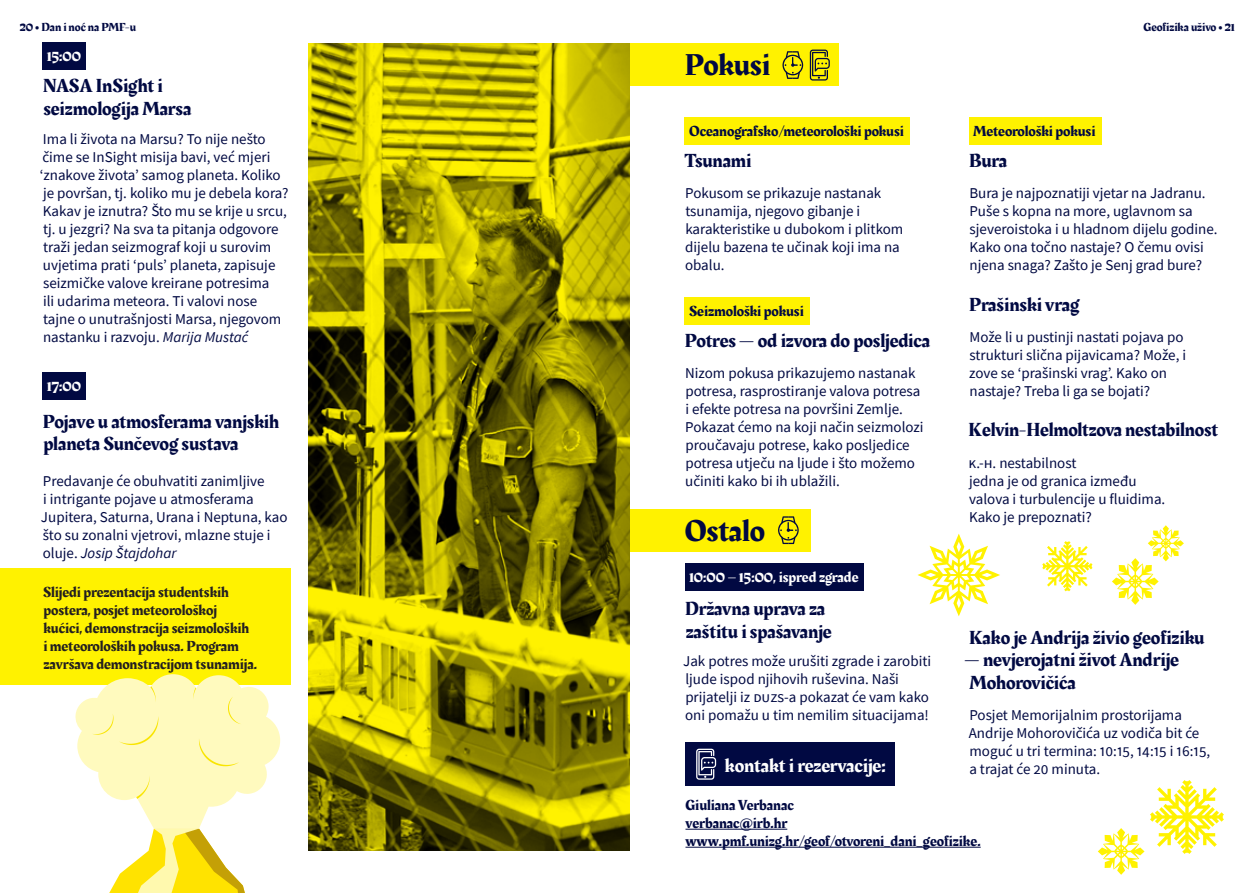
<style>
.page{position:relative;width:1259px;height:893px;background:#fff}
.page>*{position:absolute;margin:0;border:0;box-sizing:border-box;transform-origin:0 0}
.t1{font:31.05px "Rakkas";color:#010942}
.t2{font:19.5px/22.5px "Rakkas";color:#010942}
.t3{font:19.5px "Rakkas";color:#fff}
.t4{font:15px/18px "Source Sans Pro";color:#010942}
.t5{font:15px/18px "Rakkas";color:#231f20}
.t6{font:15px/18px "Rakkas";color:#010942}
.t7{font:15px "Rakkas";color:#fff}
.t8{font:12px "Rakkas";color:#010942}
.s1{font-family:"Source Sans Pro";font-weight:700}
.s2{font-style:italic}
</style>
<div class="page">
<div style="left:0;top:568px;width:290px;height:117px;background:#fff200"></div>
<div style="left:629px;top:43px;width:210px;height:42px;background:#fff200"></div>
<div style="left:629px;top:509px;width:182px;height:42px;background:#fff200"></div>
<svg style="left:782px;top:51px;width:21px;height:28px"></svg>
<svg style="left:810px;top:50px;width:20px;height:31px"></svg>
<hr style="left:685px;top:829px;width:102px;height:1px;background:#010942">
<hr style="left:685px;top:847px;width:295px;height:1px;background:#010942">
<div style="left:685px;top:297px;width:125px;height:27px;background:#fff200"></div>
<div style="left:969px;top:117px;width:133px;height:27px;background:#fff200"></div>
<div style="left:685px;top:117px;width:225px;height:27px;background:#fff200"></div>
<div style="left:43px;top:43px;width:43px;height:27px;background:#010942"></div>
<div style="left:43px;top:372px;width:43px;height:27px;background:#010942"></div>
<div style="left:685px;top:563px;width:178px;height:27px;background:#010942"></div>
<div style="left:685px;top:743px;width:209px;height:43px;background:#010942"></div>
<svg style="left:696px;top:749px;width:20px;height:31px"></svg>
<svg style="left:778px;top:516px;width:20px;height:28px"></svg>
<svg style="left:308px;top:43px;width:321px;height:807px"></svg>
<svg style="left:917px;top:534px;width:83px;height:82px"></svg>
<svg style="left:1150px;top:780px;width:74px;height:74px"></svg>
<svg style="left:1097px;top:828px;width:47px;height:47px"></svg>
<svg style="left:1112px;top:525px;width:72px;height:80px"></svg>
<svg style="left:1042px;top:541px;width:50px;height:50px"></svg>
<svg style="left:75px;top:674px;width:205px;height:219px"></svg>
<p class="t8" style="left:20px;top:19px;width:118px">20 <span class="s1">•</span> Dan i noć na PMF-u</p>
<p class="t8" style="left:1143px;top:19px;width:93px">Geofizika uživo <span class="s1">•</span> 21</p>
<h1 class="t1" style="left:685px;top:43px;width:87px">Pokusi</h1>
<p class="t7" style="left:47px;top:46px;width:36px">15:00</p>
<h2 class="t2" style="left:43px;top:75px;width:150px">NASA InSight i seizmologija Marsa</h2>
<p class="t4" style="left:40px;top:130px;width:250px">Ima li života na Marsu? To nije nešto čime se InSight misija bavi, već mjeri ‘znakove života’ samog planeta. Koliko je površan, tj. koliko mu je debela kora?<br>Kakav je iznutra? Što mu se krije u srcu, tj. u jezgri? Na sva ta pitanja odgovore traži jedan seizmograf koji u surovim uvjetima prati ‘puls’ planeta, zapisuje seizmičke valove kreirane potresima<br>ili udarima meteora. Ti valovi nose tajne o unutrašnjosti Marsa, njegovom nastanku i razvoju. <span class="s2">Marija Mustać</span></p>
<p class="t7" style="left:47px;top:375px;width:36px">17:00</p>
<h2 class="t2" style="left:43px;top:410px;width:238px">Pojave u atmosferama vanjskih planeta Sunčevog sustava</h2>
<p class="t4" style="left:41px;top:472px;width:248px">Predavanje će obuhvatiti zanimljive<br>i intrigante pojave u atmosferama Jupitera, Saturna, Urana i Neptuna, kao što su zonalni vjetrovi, mlazne stuje i oluje. <span class="s2">Josip Štajdohar</span></p>
<p class="t5" style="left:43px;top:584px;width:216px">Slijedi prezentacija studentskih postera, posjet meteorološkoj kućici, demonstracija seizmoloških<br>i meteoroloških pokusa. Program završava demonstracijom tsunamija.</p>
<p class="t6" style="left:689px;top:122px;width:216px">Oceanografsko/meteorološki pokusi</p>
<p class="t6" style="left:973px;top:122px;width:124px">Meteorološki pokusi</p>
<h2 class="t2" style="left:685px;top:149px;width:68px">Tsunami</h2>
<h2 class="t2" style="left:969px;top:149px;width:40px">Bura</h2>
<p class="t4" style="left:685px;top:184px;width:220px">Pokusom se prikazuje nastanak tsunamija, njegovo gibanje i karakteristike u dubokom i plitkom dijelu bazena te učinak koji ima na obalu.</p>
<p class="t6" style="left:689px;top:303px;width:116px">Seizmološki pokusi</p>
<h2 class="t2" style="left:685px;top:330px;width:247px">Potres — od izvora do posljedica</h2>
<p class="t4" style="left:685px;top:364px;width:240px">Nizom pokusa prikazujemo nastanak potresa, rasprostiranje valova potresa i efekte potresa na površini Zemlje.<br>Pokazat ćemo na koji način seizmolozi proučavaju potrese, kako posljedice potresa utječu na ljude i što možemo učiniti kako bi ih ublažili.</p>
<h1 class="t1" style="left:685px;top:508px;width:82px">Ostalo</h1>
<p class="t7" style="left:689px;top:566px;width:171px">10:00 – 15:00, ispred zgrade</p>
<h2 class="t2" style="left:685px;top:598px;width:148px">Državna uprava za zaštitu i spašavanje</h2>
<p class="t4" style="left:683px;top:652px;width:249px">Jak potres može urušiti zgrade i zarobiti ljude ispod njihovih ruševina. Naši prijatelji iz DUZS-a pokazat će vam kako oni pomažu u tim nemilim situacijama!</p>
<h2 class="t3" style="left:725px;top:751px;width:162px">kontakt i rezervacije:</h2>
<p class="t4" style="left:969px;top:184px;width:250px">Bura je najpoznatiji vjetar na Jadranu.<br>Puše s kopna na more, uglavnom sa sjeveroistoka i u hladnom dijelu godine.<br>Kako ona točno nastaje? O čemu ovisi njena snaga? Zašto je Senj grad bure?</p>
<h2 class="t2" style="left:969px;top:294px;width:112px">Prašinski vrag</h2>
<p class="t4" style="left:969px;top:328px;width:218px">Može li u pustinji nastati pojava po strukturi slična pijavicama? Može, i zove se ʻprašinski vragʼ. Kako on nastaje? Treba li ga se bojati?</p>
<h2 class="t2" style="left:968px;top:419px;width:251px">Kelvin-Helmoltzova nestabilnost</h2>
<p class="t4" style="left:968px;top:454px;width:198px">K.-H. nestabilnost<br>jedna je od granica između valova i turbulencije u fluidima.<br>Kako je prepoznati?</p>
<h2 class="t2" style="left:969px;top:627px;width:237px">Kako je Andrija živio geofiziku</h2>
<h2 class="t2" style="left:964px;top:649px;width:216px">— nevjerojatni život Andrije<br>Mohorovičića</h2>
<p class="t4" style="left:968px;top:706px;width:243px">Posjet Memorijalnim prostorijama Andrije Mohorovičića uz vodiča bit će moguć u tri termina: 10:15, 14:15 i 16:15, a trajat će 20 minuta.</p>
<p class="t6" style="left:685px;top:796px;width:297px">Giuliana Verbanac<br>verbanac@irb.hr www.pmf.unizg.hr/geof/otvoreni_dani_geofizike.</p>
</div>
